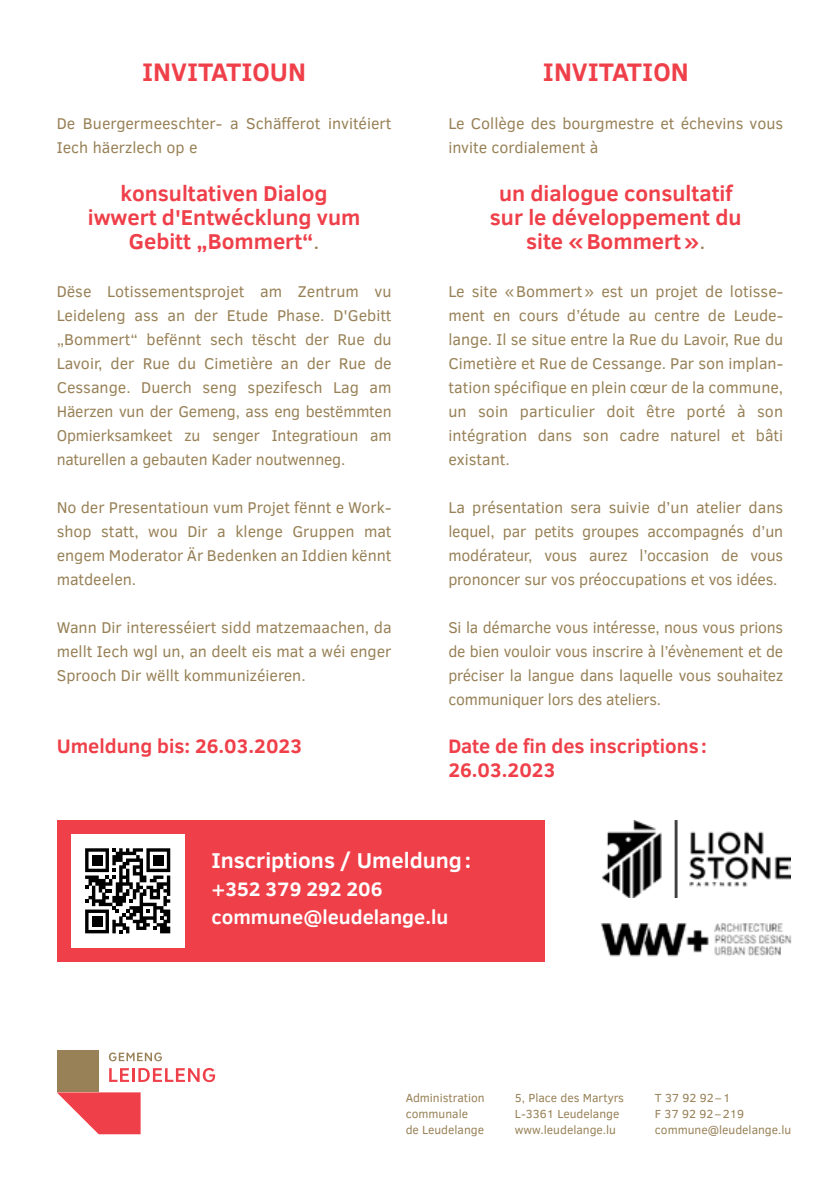
<style>
.page{position:relative;width:840px;height:1191px;background:#fff}
.page>*{position:absolute;margin:0;border:0;box-sizing:border-box;transform-origin:0 0}
.t1{font:700 26px "Clear Sans";color:#ef404a}
.t2{font:700 22px/24px "Clear Sans";color:#ef404a;text-align:center}
.t3{font:700 22px "Clear Sans";color:#fff}
.t4{font:700 20px/24px "Clear Sans";color:#ef404a}
.t5{font:700 20px/28px "Clear Sans";color:#fff}
.t6{font:16px/24px "Clear Sans";color:#988157;text-align:justify}
.t7{font:12px/16px "Clear Sans";color:#988157}
.s1{font-weight:400;color:#988157}
</style>
<div class="page">
<div style="left:57px;top:1050px;width:42px;height:42px;background:#988157"></div>
<svg style="left:57px;top:1092px;width:83px;height:42px"></svg>
<svg style="left:109px;top:1068px;width:20px;height:14px"></svg>
<hr style="left:132px;top:1068px;width:3px;height:14px;background:#ef404a">
<svg style="left:138px;top:1068px;width:77px;height:14px"></svg>
<svg style="left:109px;top:1052px;width:53px;height:9px"></svg>
<div style="left:57px;top:820px;width:487px;height:141px;background:#ef404a"></div>
<img style="left:602px;top:820px;width:187px;height:77px">
<img style="left:601px;top:923px;width:191px;height:34px">
<div style="left:71px;top:834px;width:113px;height:113px;background:#fff"></div>
<svg style="left:85px;top:848px;width:85px;height:85px"></svg>
<div style="left:92px;top:916px;width:10px;height:10px;background:#000"></div>
<h1 class="t1" style="left:142px;top:53px;width:165px">INVITATIOUN</h1>
<p class="t6" style="left:57px;top:111px;width:336px">De Buergermeeschter- a Schäfferot invitéiert<br>Iech häerzlech op e</p>
<h2 class="t2" style="left:88px;top:180px;width:274px">konsultativen Dialog iwwert d'Entwécklung vum<br>Gebitt „Bommert“<span class="s1">.</span></h2>
<p class="t6" style="left:57px;top:279px;width:336px">Dëse Lotissementsprojet am Zentrum vu Leideleng ass an der Etude Phase. D'Gebitt „Bommert“ befënnt sech tëscht der Rue du Lavoir, der Rue du Cimetière an der Rue de Cessange. Duerch seng spezifesch Lag am Häerzen vun der Gemeng, ass eng bestëmmten Opmierksamkeet zu senger Integratioun am naturellen a gebauten Kader noutwenneg.</p>
<p class="t6" style="left:57px;top:495px;width:336px">No der Presentatioun vum Projet fënnt e Work&shy;shop statt, wou Dir a klenge Gruppen mat engem Moderator Är Bedenken an Iddien kënnt matdeelen.</p>
<p class="t6" style="left:57px;top:615px;width:336px">Wann Dir interesséiert sidd matzemaachen, da mellt Iech wgl un, an deelt eis mat a wéi enger Sprooch Dir wëllt kommunizéieren.</p>
<p class="t4" style="left:57px;top:733px;width:247px">Umeldung bis: 26.03.2023</p>
<h1 class="t1" style="left:542px;top:53px;width:147px">INVITATION</h1>
<p class="t6" style="left:448px;top:111px;width:336px">Le Collège des bourgmestre et échevins vous invite cordialement à</p>
<h2 class="t2" style="left:489px;top:180px;width:253px">un dialogue consultatif sur le développement du site «Bommert»<span class="s1">.</span></h2>
<p class="t6" style="left:448px;top:279px;width:336px">Le site «Bommert» est un projet de lotisse&shy;ment en cours d’étude au centre de Leude&shy;lange. Il se situe entre la Rue du Lavoir, Rue du Cimetière et Rue de Cessange. Par son implan&shy;tation spécifique en plein cœur de la commune, un soin particulier doit être porté à son intégration dans son cadre naturel et bâti existant.</p>
<p class="t6" style="left:448px;top:495px;width:336px">La présentation sera suivie d’un atelier dans lequel, par petits groupes accompagnés d’un modérateur, vous aurez l’occasion de vous prononcer sur vos préoccupations et vos idées.</p>
<p class="t6" style="left:448px;top:615px;width:336px">Si la démarche vous intéresse, nous vous prions de bien vouloir vous inscrire à l’évènement et de préciser la langue dans laquelle vous souhaitez communiquer lors des ateliers.</p>
<p class="t4" style="left:448px;top:733px;width:260px">Date de fin des inscriptions :<br>26.03.2023</p>
<h2 class="t3" style="left:211px;top:844px;width:261px">Inscriptions / Umeldung:</h2>
<p class="t5" style="left:211px;top:874px;width:238px">+352 379 292 206 commune@leudelange.lu</p>
<p class="t7" style="left:405px;top:1089px;width:80px">Administration communale<br>de Leudelange</p>
<p class="t7" style="left:514px;top:1089px;width:111px">5, Place des Martyrs<br>L-3361 Leudelange www.leudelange.lu</p>
<p class="t7" style="left:654px;top:1089px;width:138px">T 37 92 92–1<br>F 37 92 92–219 commune@leudelange.lu</p>
</div>
